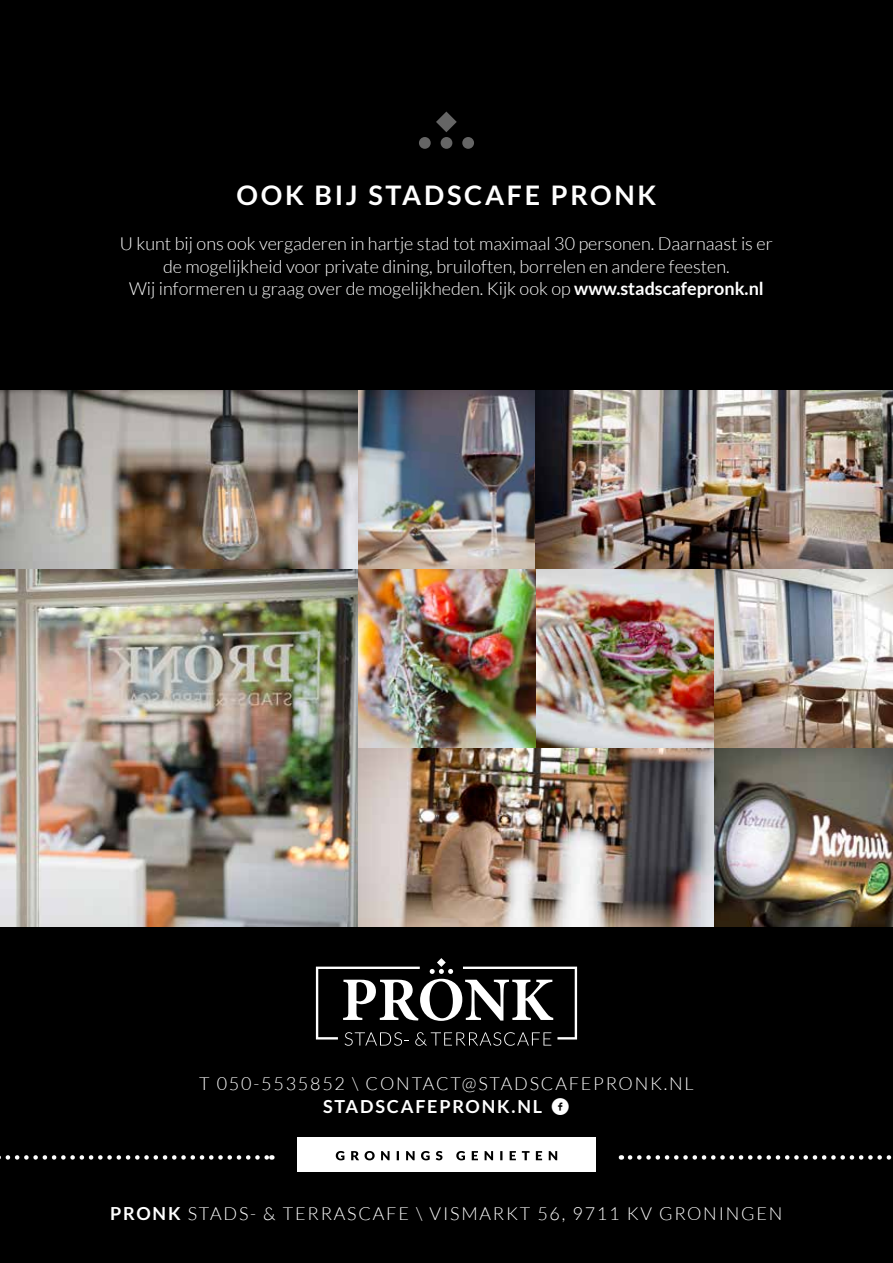
<style>
.page{position:relative;width:893px;height:1263px;background:#000}
.page>*{position:absolute;margin:0;border:0;box-sizing:border-box;transform-origin:0 0}
.t1{font:700 27px "Lato";letter-spacing:.1em;color:#fff}
.t2{font:300 18px/22.5px "Lato";color:#fff;text-align:center}
.t3{font:300 18px/22.5px "Lato";letter-spacing:.1em;color:#fff;text-align:center}
.s1{font-weight:700}
.s2{font-family:"Socialico";font-weight:400;font-size:24px}
</style>
<div class="page">
<div style="left:297px;top:1137px;width:299px;height:35px;background:#fff"></div>
<svg style="left:336px;top:1151px;width:221px;height:9px"></svg>
<svg style="left:630px;top:1155px;width:262px;height:5px"></svg>
<svg style="left:0;top:1155px;width:272px;height:5px"></svg>
<svg style="left:316px;top:958px;width:261px;height:88px"></svg>
<img style="left:0;top:390px;width:893px;height:536px">
<svg style="left:436px;top:112px;width:21px;height:20px"></svg>
<svg style="left:462px;top:137px;width:12px;height:12px"></svg>
<div style="left:441px;top:137px;width:11px;height:12px;background:#656565;border-radius:50%"></div>
<svg style="left:419px;top:137px;width:12px;height:12px"></svg>
<h1 class="t1" style="left:236px;top:180px;width:421px">OOK BIJ STADSCAFE PRONK</h1>
<p class="t2" style="left:120px;top:233px;width:654px">U kunt bij ons ook vergaderen in hartje stad tot maximaal 30 personen. Daarnaast is er de mogelijkheid voor private dining, bruiloften, borrelen en andere feesten.<br>Wij informeren u graag over de mogelijkheden. Kijk ook op <span class="s1">www.stadscafepronk.nl</span></p>
<p class="t3" style="left:199px;top:1073px;width:496px">T 050-5535852 \ CONTACT@STADSCAFEPRONK.NL<br><span class="s1">STADSCAFEPRONK.NL</span> <span class="s2">f</span></p>
<p class="t3" style="left:110px;top:1203px;width:674px"><span class="s1">PRONK</span> STADS- &amp; TERRASCAFE \ VISMARKT 56, 9711 KV GRONINGEN</p>
</div>
